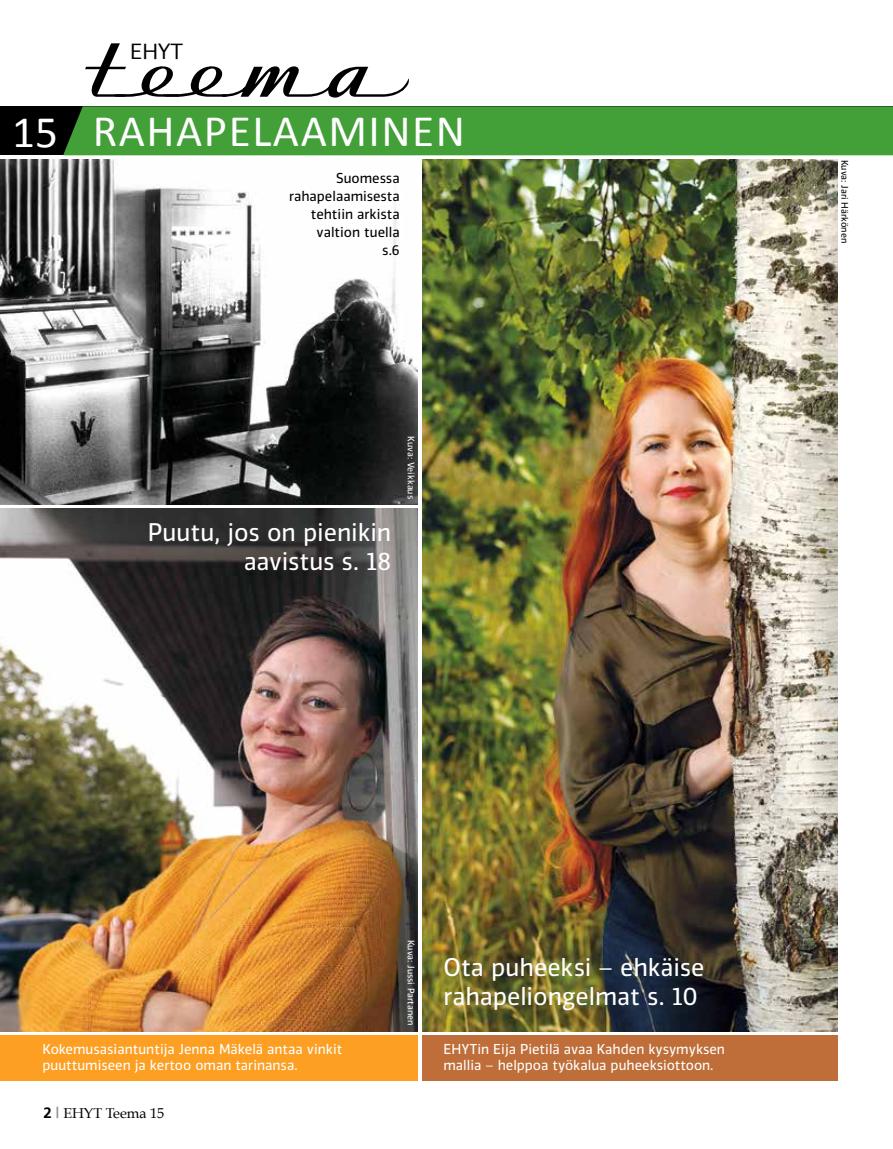
<style>
.page{position:relative;width:893px;height:1149px;background:#fff}
.page>*{position:absolute;margin:0;border:0;box-sizing:border-box;transform-origin:0 0}
.t1{font:45.15px "Calibri";letter-spacing:.035em;color:#fff}
.t2{font:24px/28.8px "Vinkel";letter-spacing:-.005em;color:#fff}
.t3{font:22.8px "Auto 1";color:#000}
.t4{font:14.25px "Book Antiqua";color:#000}
.t5{font:13.5px/16.5px "Vinkel";color:#fff}
.t6{font:13.5px/18px "Vinkel";color:#000;text-align:right}
.t7{font:9px "Vinkel";color:#fff}
.t8{font:9px "Vinkel";color:#000}
.s1{font-family:"Frutiger";font-weight:700;font-size:15px}
.s2{font-family:"Frutiger";font-weight:700;font-size:15px;color:#949290}
</style>
<div class="page">
<img style="left:422px;top:159px;width:416px;height:871px">
<div style="left:0;top:1035px;width:418px;height:45px;background:#fd9f23"></div>
<svg style="left:85px;top:43px;width:324px;height:55px"></svg>
<img style="left:0;top:159px;width:418px;height:345px">
<div style="left:0;top:106px;width:893px;height:49px;background:#000"></div>
<div style="left:63px;top:106px;width:830px;height:49px;background:#43a039"></div>
<div style="left:422px;top:1035px;width:416px;height:45px;background:#bf6e39"></div>
<img style="left:0;top:508px;width:418px;height:522px">
<h3 class="t3" style="left:130px;top:37px;width:54px">EHYT</h3>
<h1 class="t1" style="left:12px;top:102px;width:454px">15 RAHAPELAAMINEN</h1>
<p class="t6" style="left:289px;top:169px;width:112px">Suomessa rahapelaamisesta tehtiin arkista valtion tuella<br>s.6</p>
<h2 class="t2" style="left:148px;top:518px;width:245px;text-align:right">Puutu, jos on pienikin aavistus s. 18</h2>
<p class="t7" style="left:417px;top:436px;width:64px;rotate:90deg">Kuva: Veikkaus</p>
<p class="t8" style="left:851px;top:159px;width:85px;rotate:90deg">Kuva: Jari Härkönen</p>
<p class="t7" style="left:417px;top:939px;width:88px;rotate:90deg">Kuva: Jussi Partanen</p>
<h2 class="t2" style="left:443px;top:953px;width:262px">Ota puheeksi – ehkäise rahapeliongelmat s. 10</h2>
<p class="t5" style="left:43px;top:1040px;width:301px">Kokemusasiantuntija Jenna Mäkelä antaa vinkit puuttumiseen ja kertoo oman tarinansa.</p>
<p class="t5" style="left:443px;top:1040px;width:283px">EHYTin Eija Pietilä avaa Kahden kysymyksen mallia – helppoa työkalua puheeksiottoon.</p>
<p class="t4" style="left:43px;top:1104px;width:122px"><span class="s1">2</span> <span class="s2">|</span> EHYT Teema 15</p>
</div>
